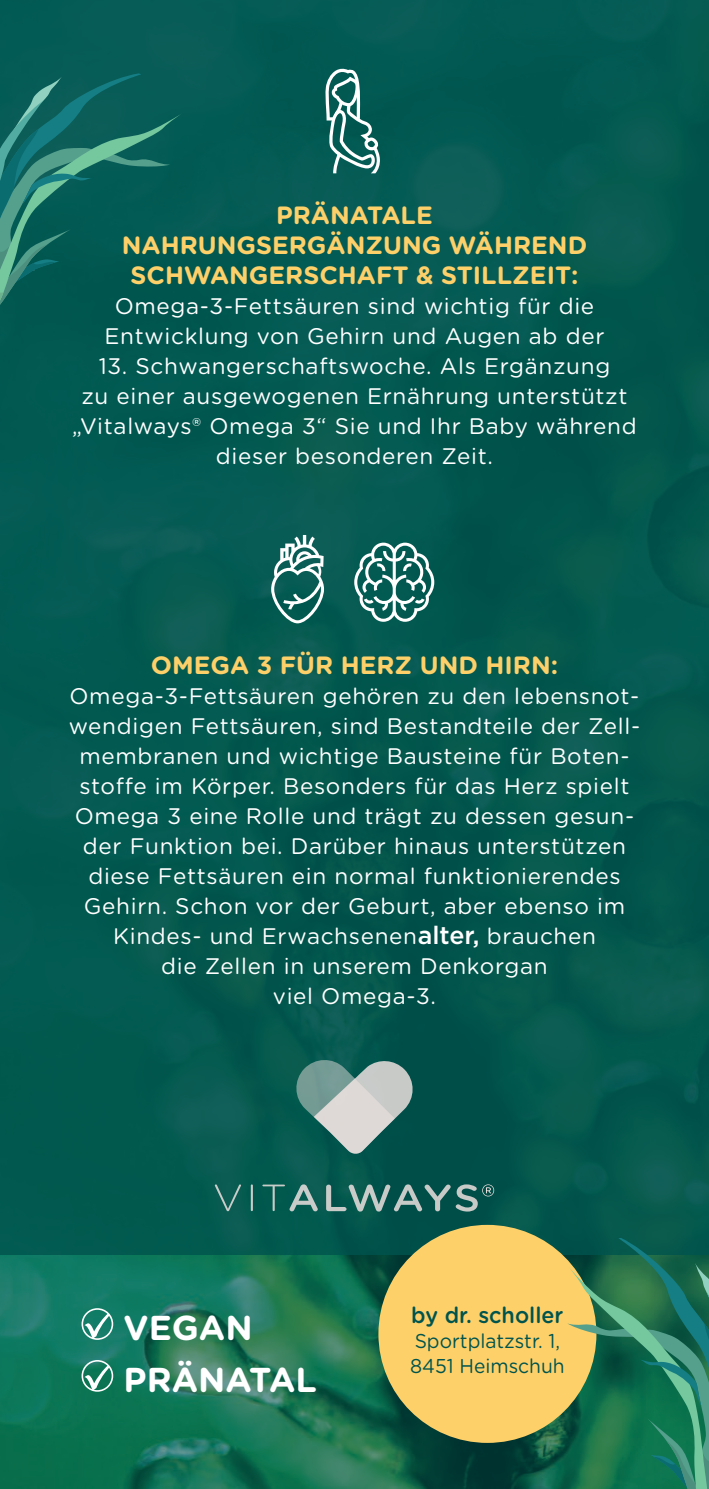
<style>
.page{position:relative;width:709px;height:1489px;background:#fff}
.page>*{position:absolute;margin:0;border:0;box-sizing:border-box;transform-origin:0 0}
.t1{font:700 34.5px/51.8px "Gotham Rounded";color:#fff}
.t2{font:700 25px/30px "Gotham Rounded";color:#fed069;text-align:center}
.t3{font:22.5px/30px "Gotham Rounded";letter-spacing:.03em;color:#fff;text-align:center}
.t4{font:500 22.5px "Gotham Rounded";color:#00544e;scale:.96 1}
.t5{font:20px/25px "Gotham Rounded";color:#00544e;scale:.96 1}
.s1{font-family:"Gotham HTF";font-weight:500;font-size:25px}
</style>
<div class="page">
<svg style="left:0;top:1254px;width:567px;height:234px;background:#177155"></svg>
<div style="left:0;top:0;width:709px;height:1254px;background:#00544e"></div>
<svg style="left:325px;top:68px;width:55px;height:105px"></svg>
<svg style="left:354px;top:542px;width:80px;height:79px"></svg>
<svg style="left:271px;top:535px;width:53px;height:88px"></svg>
<svg style="left:85px;top:1308px;width:27px;height:30px"></svg>
<div style="left:81px;top:1307px;width:32px;height:32px;border:2px solid #fff;border-radius:50%"></div>
<svg style="left:85px;top:1360px;width:27px;height:30px"></svg>
<div style="left:81px;top:1359px;width:32px;height:32px;border:2px solid #fff;border-radius:50%"></div>
<div style="left:378px;top:1224px;width:218px;height:218px;background:#fed069;border-radius:50%"></div>
<svg style="left:293px;top:1056px;width:120px;height:98px"></svg>
<svg style="left:215px;top:1184px;width:279px;height:27px"></svg>
<svg style="left:0;top:73px;width:181px;height:232px"></svg>
<svg style="left:567px;top:1237px;width:142px;height:251px;background:#317d59"></svg>
<p class="t2" style="left:122px;top:199px;width:467px">PRÄNATALE<br>NAHRUNGSERGÄNZUNG WÄHREND<br>SCHWANGERSCHAFT &amp; STILLZEIT:</p>
<p class="t3" style="left:105px;top:290px;width:501px">Omega-3-Fettsäuren sind wichtig für die<br>Entwicklung von Gehirn und Augen ab der</p>
<p class="t3" style="left:72px;top:350px;width:566px">13. Schwangerschaftswoche. Als Ergänzung<br>zu einer ausgewogenen Ernährung unterstützt „Vitalways® Omega 3“ Sie und Ihr Baby während dieser besonderen Zeit.</p>
<p class="t2" style="left:151px;top:649px;width:409px">OMEGA 3 FÜR HERZ UND HIRN:</p>
<p class="t3" style="left:69px;top:680px;width:573px">Omega-3-Fettsäuren gehören zu den lebensnot&shy;wendigen Fettsäuren, sind Bestandteile der Zell&shy;membranen und wichtige Bausteine für Boten&shy;stoffe im Körper. Besonders für das Herz spielt Omega 3 eine Rolle und trägt zu dessen gesun&shy;der Funktion bei. Darüber hinaus unterstützen diese Fettsäuren ein normal funktionierendes Gehirn. Schon vor der Geburt, aber ebenso im Kindes- und Erwachsenen<span class="s1">alter,</span> brauchen<br>die Zellen in unserem Denkorgan<br>viel Omega-3.</p>
<h1 class="t1" style="left:124px;top:1300px;width:195px">VEGAN<br>PRÄNATAL</h1>
<p class="t4" style="left:411px;top:1298px;width:160px">by dr. scholler</p>
<p class="t5" style="left:410px;top:1326px;width:163px">Sportplatzstr. 1,<br>8451 Heimschuh</p>
</div>
